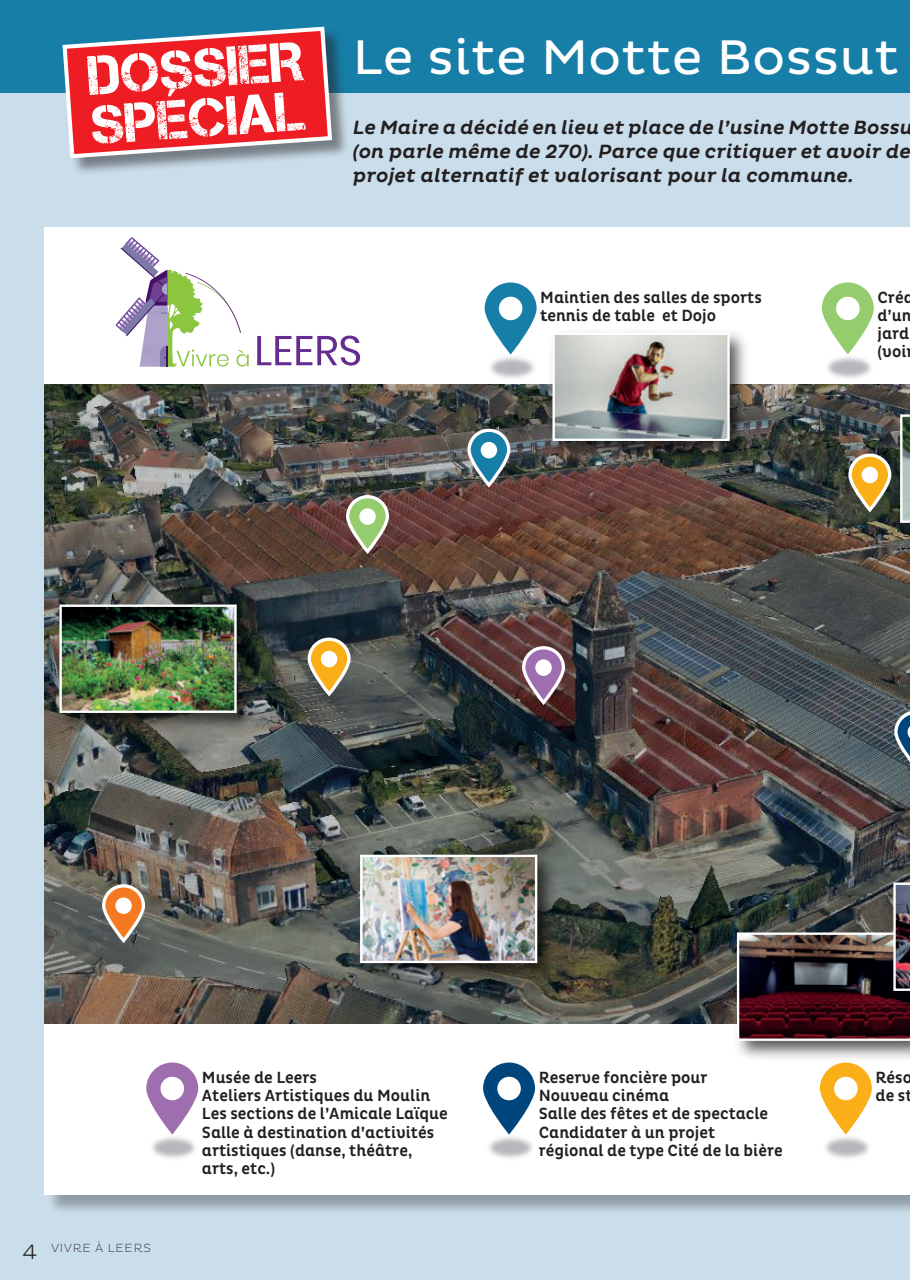
<style>
.page{position:relative;width:910px;height:1280px;background:#fff}
.page>*{position:absolute;margin:0;border:0;box-sizing:border-box;transform-origin:0 0}
.t1{font:55.05px/49.7px "Captureit";color:#fff}
.t2{font:49.5px "Pluto";letter-spacing:.02em;color:#fff}
.t3{font:italic 500 19.5px/24px "Pluto";color:#231f20;text-align:justify}
.t4{font:500 16.5px/18.3px "Pluto Cond";color:#231f20}
.t5{font:200 12px "Pluto";letter-spacing:.055em;color:#231f20}
.s1{font-weight:300;font-size:21px}
</style>
<div class="page">
<div style="left:0;top:9px;width:910px;height:1271px;background:#caddea"></div>
<div style="left:0;top:0;width:910px;height:92px;background:#177ea7"></div>
<div style="left:45px;top:227px;width:865px;height:968px;background:#fff"></div>
<img style="left:45px;top:385px;width:865px;height:638px">
<svg style="left:820px;top:1071px;width:52px;height:45px"></svg>
<img style="left:825px;top:1116px;width:44px;height:43px">
<svg style="left:483px;top:1062px;width:52px;height:54px"></svg>
<img style="left:489px;top:1116px;width:44px;height:43px">
<svg style="left:146px;top:1062px;width:52px;height:54px"></svg>
<img style="left:152px;top:1116px;width:44px;height:43px">
<svg style="left:822px;top:282px;width:52px;height:54px"></svg>
<img style="left:806px;top:336px;width:86px;height:63px">
<svg style="left:485px;top:282px;width:52px;height:54px"></svg>
<img style="left:469px;top:336px;width:74px;height:63px">
<div style="left:308px;top:638px;width:43px;height:57px;border:7px solid #fff;border-radius:18px"></div>
<svg style="left:311px;top:641px;width:36px;height:50px"></svg>
<div style="left:848px;top:453px;width:43px;height:57px;border:7px solid #fff;border-radius:18px"></div>
<svg style="left:852px;top:457px;width:33px;height:50px"></svg>
<div style="left:102px;top:884px;width:43px;height:57px;border:7px solid #fff;border-radius:18px"></div>
<svg style="left:105px;top:887px;width:37px;height:51px"></svg>
<div style="left:467px;top:429px;width:43px;height:57px;border:7px solid #fff;border-radius:18px"></div>
<svg style="left:471px;top:432px;width:36px;height:50px"></svg>
<svg style="left:894px;top:711px;width:16px;height:57px"></svg>
<div style="left:522px;top:646px;width:43px;height:57px;border:7px solid #fff;border-radius:18px"></div>
<svg style="left:525px;top:649px;width:37px;height:51px"></svg>
<div style="left:346px;top:495px;width:43px;height:57px;border:7px solid #fff;border-radius:18px"></div>
<svg style="left:349px;top:498px;width:37px;height:51px"></svg>
<img style="left:45px;top:594px;width:236px;height:151px">
<img style="left:62px;top:607px;width:172px;height:103px">
<img style="left:690px;top:917px;width:220px;height:154px">
<img style="left:543px;top:333px;width:213px;height:138px">
<img style="left:555px;top:336px;width:172px;height:102px">
<div style="left:59px;top:604px;width:178px;height:109px;border:2px solid #fff"></div>
<img style="left:881px;top:848px;width:29px;height:34px">
<img style="left:737px;top:882px;width:173px;height:159px">
<div style="left:552px;top:333px;width:178px;height:108px;border:2px solid #fff"></div>
<img style="left:347px;top:749px;width:220px;height:275px">
<img style="left:363px;top:858px;width:171px;height:102px">
<div style="left:360px;top:855px;width:177px;height:108px;border:2px solid #fff"></div>
<img style="left:885px;top:404px;width:25px;height:146px">
<svg style="left:900px;top:414px;width:10px;height:109px"></svg>
<svg style="left:257px;top:336px;width:103px;height:30px"></svg>
<svg style="left:116px;top:237px;width:133px;height:130px"></svg>
<div style="left:64px;top:28px;width:286px;height:148px;background:#231f20;opacity:.5"></div>
<svg style="left:60px;top:26px;width:274px;height:134px;background:#d3444d"></svg>
<h1 class="t1" style="left:86px;top:51px;width:217px;rotate:-4deg">DOSSIER<br>SPÉCIAL</h1>
<h2 class="t2" style="left:353px;top:29px;width:548px">Le site Motte Bossut</h2>
<p class="t3" style="left:353px;top:116px;width:562px">Le Maire a décidé en lieu et place de l’usine Motte Bossu (on parle même de 270). Parce que critiquer et avoir de projet alternatif et valorisant pour la commune.</p>
<p class="t4" style="left:540px;top:288px;width:223px">Maintien des salles de sports tennis de table et Dojo</p>
<p class="t4" style="left:877px;top:288px;width:38px">Créa d’un jard (voi</p>
<p class="t5" style="left:22px;top:1241px;width:130px"><span class="s1">4</span> VIVRE À LEERS</p>
<p class="t4" style="left:202px;top:1068px;width:247px">Musée de Leers<br>Ateliers Artistiques du Moulin<br>Les sections de l’Amicale Laïque<br>Salle à destination d’activités artistiques (danse, théâtre, arts, etc.)</p>
<p class="t4" style="left:539px;top:1068px;width:246px">Reserve foncière pour<br>Nouveau cinéma<br>Salle des fêtes et de spectacle<br>Candidater à un projet régional de type Cité de la bière</p>
<p class="t4" style="left:875px;top:1068px;width:38px">Réso de st</p>
</div>
